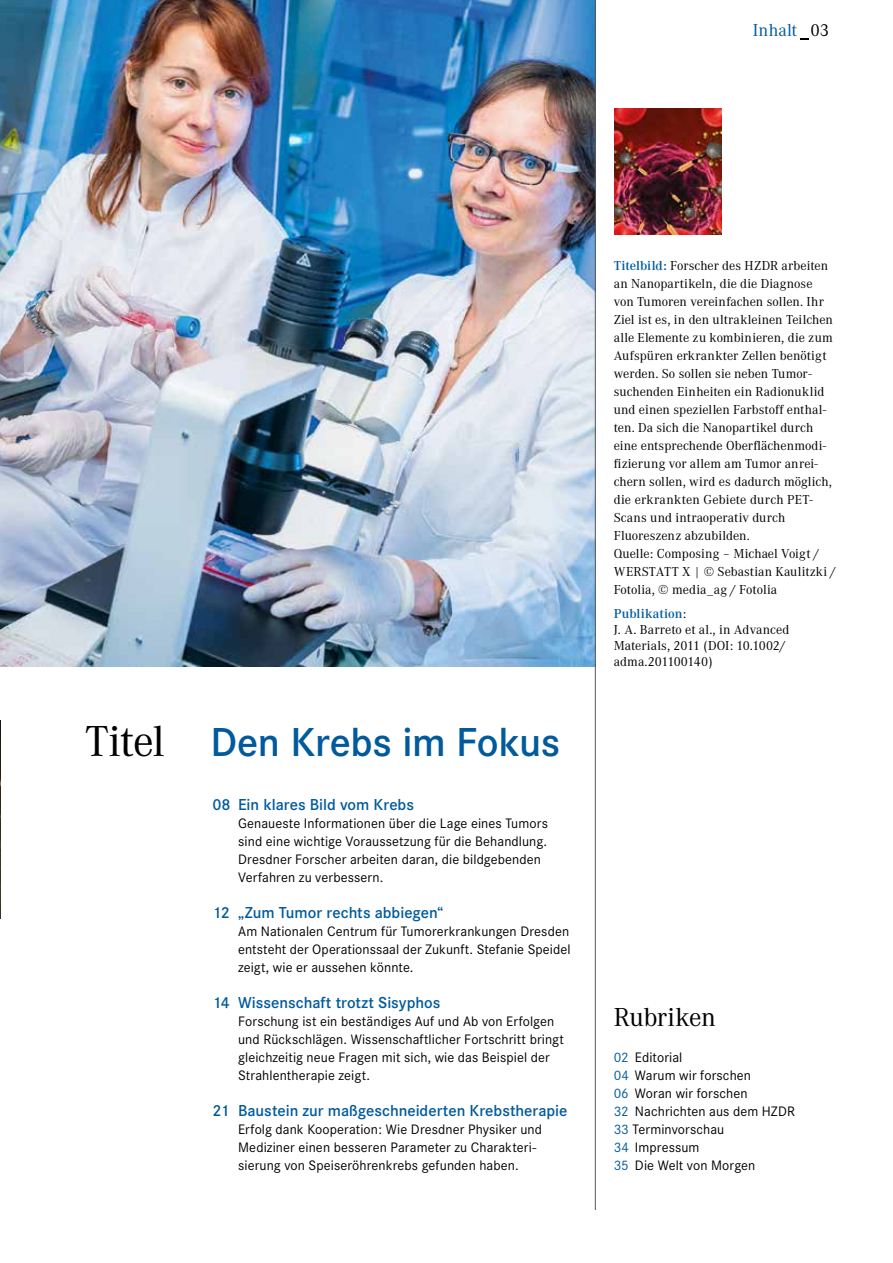
<style>
.page{position:relative;width:893px;height:1263px;background:#fff}
.page>*{position:absolute;margin:0;border:0;box-sizing:border-box;transform-origin:0 0}
.t1{font:600 42px "Corporate S";letter-spacing:-.01em;color:#005a9c}
.t2{font:27px "Corporate A";letter-spacing:-.015em;color:#000}
.t3{font:18px "Corporate A";color:#005a9c}
.t4{font:600 16.5px "Corporate S";color:#005a9c}
.t5{font:14.25px/18px "Corporate S";letter-spacing:.005em;color:#000}
.t6{font:13.5px/18px "Corporate A";letter-spacing:.005em;color:#000}
.s1{color:#000}
.s2{font-family:"Corporate A";font-weight:400;font-size:45px;color:#000}
.s3{font-weight:600;color:#005a9c}
.s4{color:#005a9c}
</style>
<div class="page">
<img style="left:0;top:0;width:595px;height:666px">
<hr style="left:595px;top:0;width:1px;height:1210px;background:#565656">
<img style="left:615px;top:108px;width:106px;height:126px">
<img style="left:0;top:720px;width:1px;height:198px">
<p class="t3" style="left:753px;top:20px;width:78px">Inhalt <span class="s1">03</span></p>
<h1 class="t1" style="left:85px;top:718px;width:477px"><span class="s2">Titel</span> Den Krebs im Fokus</h1>
<p class="t4" style="left:213px;top:795px;width:203px">08 Ein klares Bild vom Krebs</p>
<p class="t5" style="left:238px;top:814px;width:311px">Genaueste Informationen über die Lage eines Tumors sind eine wichtige Voraussetzung für die Behandlung.<br>Dresdner Forscher arbeiten daran, die bildgebenden Verfahren zu verbessern.</p>
<p class="t4" style="left:213px;top:903px;width:232px">12 „Zum Tumor rechts abbiegen“</p>
<p class="t5" style="left:238px;top:922px;width:334px;text-align:justify">Am Nationalen Centrum für Tumorerkrankungen Dresden entsteht der Operationssaal der Zukunft. Stefanie Speidel zeigt, wie er aussehen könnte.</p>
<p class="t4" style="left:213px;top:993px;width:229px">14 Wissenschaft trotzt Sisyphos</p>
<p class="t5" style="left:238px;top:1012px;width:327px">Forschung ist ein beständiges Auf und Ab von Erfolgen und Rückschlägen. Wissenschaftlicher Fortschritt bringt gleichzeitig neue Fragen mit sich, wie das Beispiel der Strahlentherapie zeigt.</p>
<p class="t4" style="left:213px;top:1101px;width:356px">21 Baustein zur maßgeschneiderten Krebstherapie</p>
<p class="t5" style="left:238px;top:1120px;width:306px">Erfolg dank Kooperation: Wie Dresdner Physiker und<br>Mediziner einen besseren Parameter zu Charakteri&shy;sierung von Speiseröhrenkrebs gefunden haben.</p>
<p class="t6" style="left:614px;top:257px;width:224px"><span class="s3">Titelbild:</span> Forscher des HZDR arbeiten an Nanopartikeln, die die Diagnose von Tumoren vereinfachen sollen. Ihr Ziel ist es, in den ultrakleinen Teilchen alle Elemente zu kombinieren, die zum Aufspüren erkrankter Zellen benötigt werden. So sollen sie neben Tumor&shy;suchenden Einheiten ein Radionuklid und einen speziellen Farbstoff enthal&shy;ten. Da sich die Nanopartikel durch eine entsprechende Oberflächenmodi&shy;fizierung vor allem am Tumor anrei&shy;chern sollen, wird es dadurch möglich, die erkrankten Gebiete durch PET-Scans und intraoperativ durch Fluoreszenz abzubilden.<br>Quelle: Composing – Michael Voigt / WERSTATT X | © Sebastian Kaulitzki / Fotolia, © media_ag / Fotolia</p>
<p class="t6" style="left:614px;top:605px;width:177px;line-height:16.2px"><span class="s3">Publikation</span>:<br>J. A. Barreto et al., in Advanced<br>Materials, 2011 (DOI: 10.1002/ adma.201100140)</p>
<h2 class="t2" style="left:614px;top:1002px;width:104px">Rubriken</h2>
<p class="t5" style="left:614px;top:1048px;width:183px"><span class="s4">02</span> Editorial<br><span class="s4">04</span> Warum wir forschen<br><span class="s4">06</span> Woran wir forschen<br><span class="s4">32</span> Nachrichten aus dem HZDR<br><span class="s4">33</span> Terminvorschau<br><span class="s4">34</span> Impressum<br><span class="s4">35</span> Die Welt von Morgen</p>
</div>
